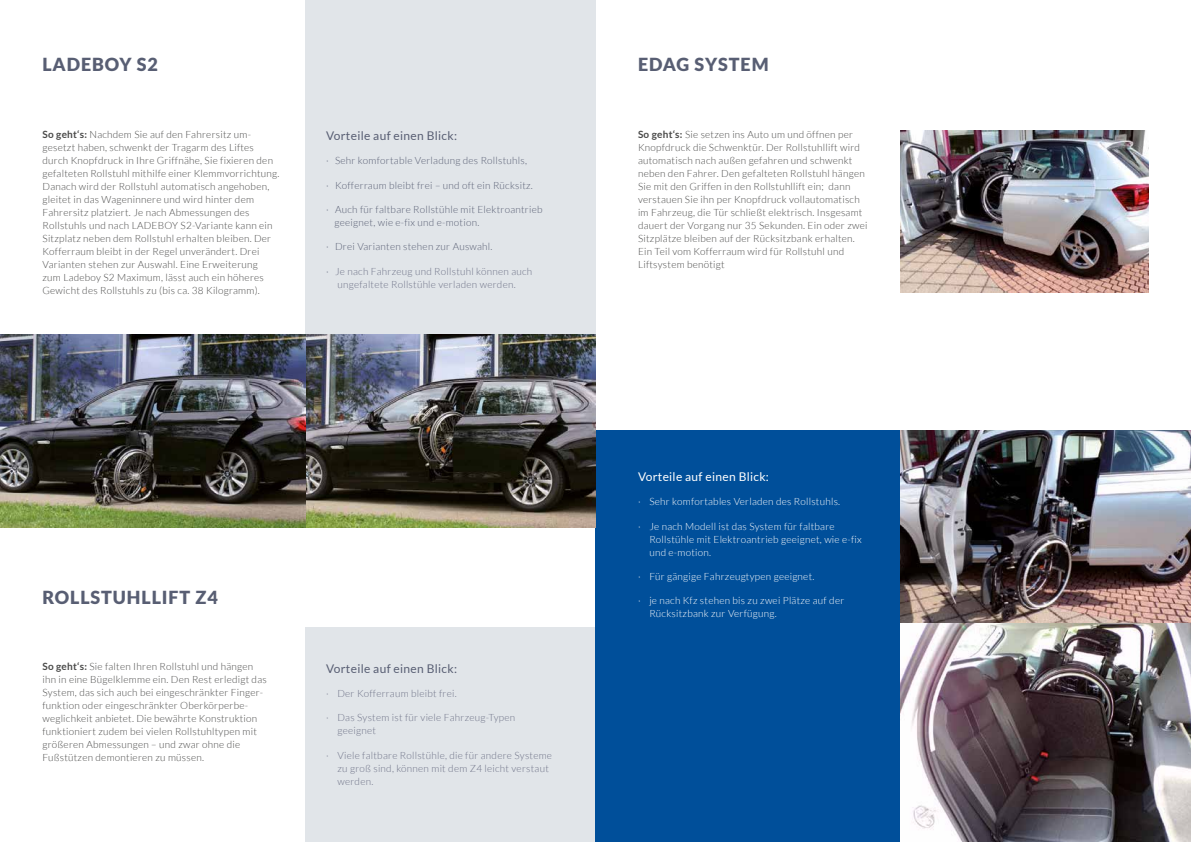
<style>
.page{position:relative;width:1191px;height:842px;background:#fff}
.page>*{position:absolute;margin:0;border:0;box-sizing:border-box;transform-origin:0 0}
.t1{font:900 18px "Lato";letter-spacing:.05em;color:#585e73}
.t2{font:12px "Lato";letter-spacing:.025em;color:#585e73}
.t3{font:12px "Lato";letter-spacing:.025em;color:#fff}
.t4{font:300 10px/13px "Lato";letter-spacing:.025em;color:#4a4a49}
.t5{font:300 10px/13px "Lato";letter-spacing:.025em;color:#6e7287}
.t6{font:300 10px/13px "Lato";letter-spacing:.025em;color:#fff}
.t7{font:300 10px/13px "Lato";letter-spacing:.025em;color:#585e73}
.s1{font-weight:700}
.s2{color:#585e73}
</style>
<div class="page">
<div style="left:305px;top:627px;width:290px;height:215px;background:#e1e5e9"></div>
<div style="left:595px;top:431px;width:305px;height:411px;background:#004f9a"></div>
<img style="left:900px;top:431px;width:291px;height:411px">
<img style="left:900px;top:130px;width:248px;height:162px">
<div style="left:305px;top:0;width:290px;height:338px;background:#e1e5e9"></div>
<img style="left:0;top:334px;width:595px;height:193px">
<h1 class="t1" style="left:42px;top:55px;width:117px">LADEBOY S2</h1>
<h1 class="t1" style="left:638px;top:55px;width:132px">EDAG SYSTEM</h1>
<p class="t4" style="left:43px;top:129px;width:238px"><span class="s1">So geht‘s:</span> Nachdem Sie auf den Fahrersitz um&shy;gesetzt haben, schwenkt der Tragarm des Liftes durch Knopfdruck in Ihre Griffnähe, Sie fixieren den gefalteten Rollstuhl mithilfe einer Klemmvorrichtung.<br>Danach wird der Rollstuhl automatisch angehoben, gleitet in das Wageninnere und wird hinter dem Fahrersitz platziert. Je nach Abmessungen des Rollstuhls und nach LADEBOY S2-Variante kann ein Sitzplatz neben dem Rollstuhl erhalten bleiben. Der Kofferraum bleibt in der Regel unverändert. Drei Varianten stehen zur Auswahl. Eine Erweiterung<br>zum Ladeboy S2 Maximum, lässt auch ein höheres Gewicht des Rollstuhls zu (bis ca. 38 Kilogramm).</p>
<p class="t4" style="left:638px;top:129px;width:231px"><span class="s1">So geht‘s:</span> Sie setzen ins Auto um und öffnen per Knopfdruck die Schwenktür. Der Rollstuhllift wird automatisch nach außen gefahren und schwenkt neben den Fahrer. Den gefalteten Rollstuhl hängen Sie mit den Griffen in den Rollstuhllift ein; dann verstauen Sie ihn per Knopfdruck vollautomatisch im Fahrzeug, die Tür schließt elektrisch. Insgesamt dauert der Vorgang nur 35 Sekunden. Ein oder zwei Sitzplätze bleiben auf der Rücksitzbank erhalten.<br>Ein Teil vom Kofferraum wird für Rollstuhl und Liftsystem benötigt</p>
<p class="t2" style="left:326px;top:131px;width:132px">Vorteile auf einen Blick:</p>
<p class="t7" style="left:326px;top:154px;width:202px">· Sehr komfortable Verladung des Rollstuhls,</p>
<p class="t7" style="left:326px;top:179px;width:208px">· Kofferraum bleibt frei – und oft ein Rücksitz.</p>
<p class="t7" style="left:334px;top:203px;width:209px;text-indent:-9px">· Auch für faltbare Rollstühle mit Elektroantrieb geeignet, wie e-fix und e-motion.</p>
<p class="t7" style="left:326px;top:240px;width:168px">· Drei Varianten stehen zur Auswahl.</p>
<p class="t5" style="left:326px;top:265px;width:208px;text-align:center"><span class="s2">·</span> Je nach Fahrzeug und Rollstuhl können auch ungefaltete Rollstühle verladen werden.</p>
<h1 class="t1" style="left:42px;top:588px;width:177px">ROLLSTUHLLIFT Z4</h1>
<p class="t4" style="left:42px;top:660px;width:226px"><span class="s1">So geht‘s:</span> Sie falten Ihren Rollstuhl und hängen ihn in eine Bügelklemme ein. Den Rest erledigt das System, das sich auch bei eingeschränkter Finger&shy;funktion oder eingeschränkter Oberkörperbe&shy;weglichkeit anbietet. Die bewährte Konstruktion funktioniert zudem bei vielen Rollstuhltypen mit größeren Abmessungen – und zwar ohne die Fußstützen demontieren zu müssen.</p>
<p class="t2" style="left:326px;top:664px;width:132px">Vorteile auf einen Blick:</p>
<p class="t5" style="left:326px;top:687px;width:132px">· Der Kofferraum bleibt frei.</p>
<p class="t5" style="left:337px;top:711px;width:179px;text-indent:-11px">· Das System ist für viele Fahrzeug-Typen geeignet</p>
<p class="t5" style="left:337px;top:749px;width:216px;text-indent:-11px">· Viele faltbare Rollstühle, die für andere Systeme zu groß sind, können mit dem Z4 leicht verstaut werden.</p>
<p class="t3" style="left:638px;top:472px;width:132px">Vorteile auf einen Blick:</p>
<p class="t6" style="left:638px;top:495px;width:204px">· Sehr komfortables Verladen des Rollstuhls.</p>
<p class="t6" style="left:649px;top:520px;width:214px;text-indent:-11px">· Je nach Modell ist das System für faltbare<br>Rollstühle mit Elektroantrieb geeignet, wie e-fix und e-motion.</p>
<p class="t6" style="left:638px;top:570px;width:178px">· Für gängige Fahrzeugtypen geeignet.</p>
<p class="t6" style="left:649px;top:594px;width:196px;text-indent:-11px">· je nach Kfz stehen bis zu zwei Plätze auf der<br>Rücksitzbank zur Verfügung.</p>
</div>
